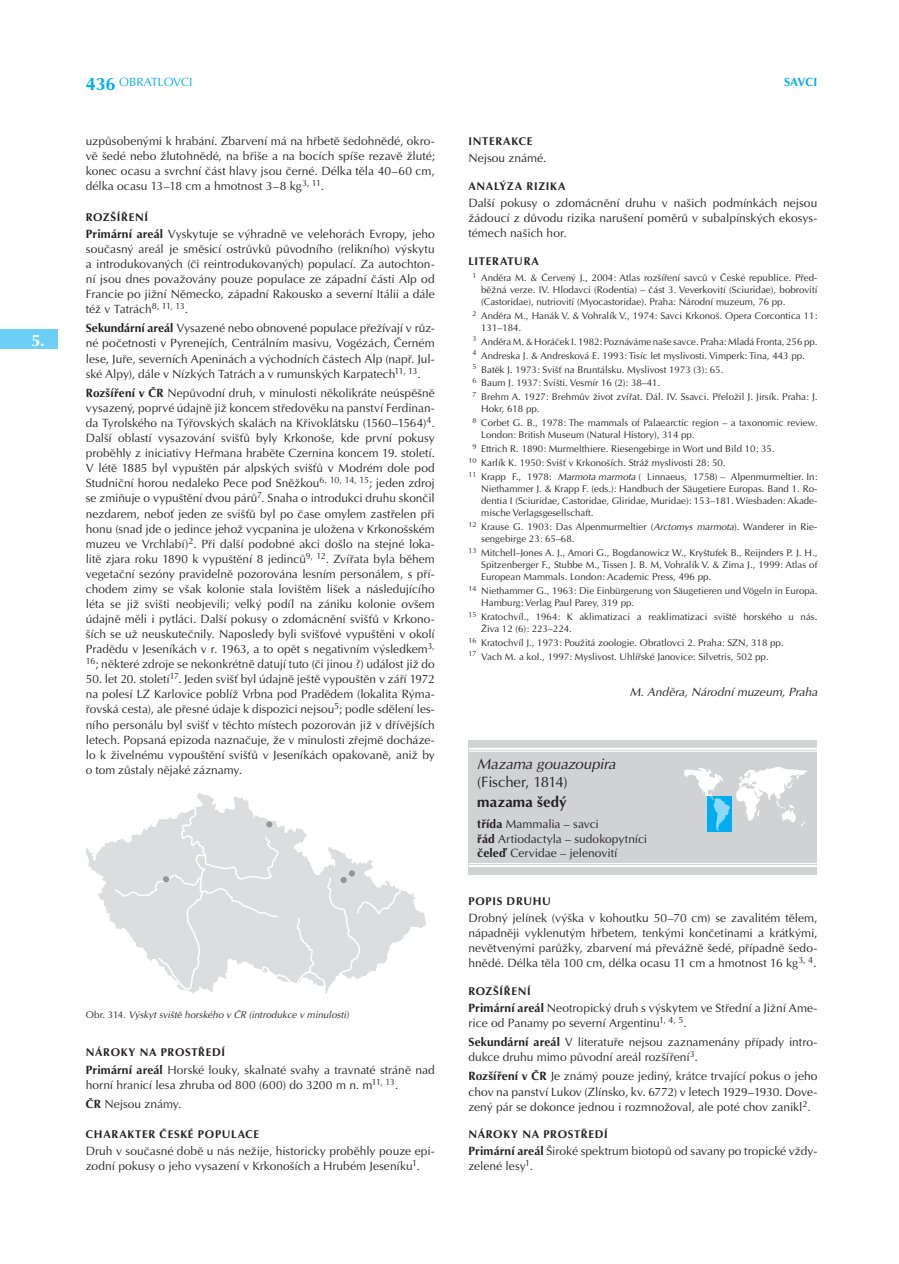
<style>
.page{position:relative;width:899px;height:1264px;background:#fff}
.page>*{position:absolute;margin:0;border:0;box-sizing:border-box;transform-origin:0 0}
.t1{font:700 16.5px "Optima CE";color:#fff}
.t2{font:italic 15px "Optima CE";letter-spacing:-.01em;color:#231f20}
.t3{font:15px "Optima CE";letter-spacing:-.02em;color:#231f20}
.t4{font:700 15px "Optima CE";letter-spacing:.005em;color:#231f20}
.t5{font:12px/15px "Optima CE";color:#231f20;text-align:justify}
.t6{font:italic 12px "Optima CE";letter-spacing:-.005em;color:#231f20}
.t7{font:12px "Optima CE";color:#00aeef}
.t8{font:700 12px "Optima CE";color:#00aeef}
.t9{font:700 11.25px "Optima CE";letter-spacing:.055em;color:#231f20}
.t10{font:9.75px/12px "Optima CE";color:#231f20}
.t11{font:italic 9.75px "Optima CE";color:#231f20}
.s1{font-weight:700;font-size:18px}
.s2{font-weight:700}
.s3{font-style:normal}
.s4{font-style:italic}
</style>
<div class="page">
<div style="left:0;top:329px;width:57px;height:19px;background:#6bcff6"></div>
<svg style="left:86px;top:793px;width:340px;height:201px"></svg>
<svg style="left:113px;top:806px;width:289px;height:184px"></svg>
<div style="left:469px;top:739px;width:348px;height:135px;background:#d1d2d4"></div>
<hr style="left:469px;top:747px;width:348px;height:2px;background:#fff">
<hr style="left:469px;top:750px;width:348px;height:1px;background:#fff">
<hr style="left:468px;top:863px;width:350px;height:1px;background:#fff">
<hr style="left:468px;top:865px;width:350px;height:1px;background:#fff">
<svg style="left:736px;top:767px;width:71px;height:59px"></svg>
<div style="left:707px;top:796px;width:24px;height:35px;background:#00aeef"></div>
<svg style="left:684px;top:768px;width:46px;height:62px"></svg>
<h1 class="t1" style="left:31px;top:333px;width:15px">5.</h1>
<p class="t7" style="left:86px;top:77px;width:108px"><span class="s1">436</span> OBRATLOVCI</p>
<p class="t8" style="left:784px;top:77px;width:35px">SAVCI</p>
<p class="t5" style="left:86px;top:134px;width:350px">uzpůsobenými k hrabání. Zbarvení má na hřbetě šedohnědé, okro&shy;vě šedé nebo žlutohnědé, na břiše a na bocích spíše rezavě žluté; konec ocasu a svrchní část hlavy jsou černé. Délka těla 40–60 cm, délka ocasu 13–18 cm a hmotnost 3–8 kg<sup>3,</sup> <sup>11</sup>.</p>
<p class="t9" style="left:86px;top:212px;width:64px">ROZŠÍŘENÍ</p>
<p class="t5" style="left:86px;top:227px;width:350px"><span class="s2">Primární areál</span> Vyskytuje se výhradně ve velehorách Evropy, jeho současný areál je směsicí ostrůvků původního (relikního) výskytu a introdukovaných (či reintrodukovaných) populací. Za autochton&shy;ní jsou dnes považovány pouze populace ze západní části Alp od Francie po jižní Německo, západní Rakousko a severní Itálii a dále též v Tatrách<sup>8,</sup> <sup>11,</sup> <sup>13</sup>.</p>
<p class="t5" style="left:86px;top:321px;width:350px"><span class="s2">Sekundární areál</span> Vysazené nebo obnovené populace přežívají v růz&shy;né početnosti v Pyrenejích, Centrálním masivu, Vogézách, Černém lese, Juře, severních Apeninách a východních částech Alp (např. Jul&shy;ské Alpy), dále v Nízkých Tatrách a v rumunských Karpatech<sup>11,</sup> <sup>13</sup>.</p>
<p class="t5" style="left:86px;top:386px;width:350px"><span class="s2">Rozšíření v ČR</span> Nepůvodní druh, v minulosti několikráte neúspěšně vysazený, poprvé údajně již koncem středověku na panství Ferdinan&shy;da Tyrolského na Týřovských skalách na Křivoklátsku (1560–1564)<sup>4</sup>.<br>Další oblastí vysazování svišťů byly Krkonoše, kde první pokusy proběhly z iniciativy Heřmana hraběte Czernina koncem 19. století.<br>V létě 1885 byl vypuštěn pár alpských svišťů v Modrém dole pod Studniční horou nedaleko Pece pod Sněžkou<sup>6,</sup> <sup>10,</sup> <sup>14,</sup> <sup>15</sup>; jeden zdroj se zmiňuje o vypuštění dvou párů<sup>7</sup>. Snaha o introdukci druhu skončil nezdarem, neboť jeden ze svišťů byl po čase omylem zastřelen při honu (snad jde o jedince jehož vycpanina je uložena v Krkonošském muzeu ve Vrchlabí)<sup>2</sup>. Při další podobné akci došlo na stejné loka&shy;litě zjara roku 1890 k vypuštění 8 jedinců<sup>9,</sup> <sup>12</sup>. Zvířata byla během vegetační sezóny pravidelně pozorována lesním personálem, s pří&shy;chodem zimy se však kolonie stala lovištěm lišek a následujícího léta se již svišti neobjevili; velký podíl na zániku kolonie ovšem údajně měli i pytláci. Další pokusy o zdomácnění svišťů v Krkono&shy;ších se už neuskutečnily. Naposledy byli svišťové vypuštěni v okolí Pradědu v Jeseníkách v r. 1963, a to opět s negativním výsledkem<sup>3, 16</sup>; některé zdroje se nekonkrétně datují tuto (či jinou ?) událost již do</p>
<p class="t5" style="left:86px;top:672px;width:350px">50. let 20. století<sup>17</sup>. Jeden svišť byl údajně ještě vypouštěn v září 1972 na polesí LZ Karlovice poblíž Vrbna pod Pradědem (lokalita Rýma&shy;řovská cesta), ale přesné údaje k dispozici nejsou<sup>5</sup>; podle sdělení les&shy;ního personálu byl svišť v těchto místech pozorován již v dřívějších letech. Popsaná epizoda naznačuje, že v minulosti zřejmě docháze&shy;lo k živelnému vypouštění svišťů v Jeseníkách opakovaně, aniž by o tom zůstaly nějaké záznamy.</p>
<p class="t11" style="left:86px;top:1010px;width:264px"><span class="s3">Obr. 314</span>. Výskyt sviště horského v ČR (introdukce v minulosti)</p>
<p class="t9" style="left:86px;top:1047px;width:141px">NÁROKY NA PROSTŘEDÍ</p>
<p class="t5" style="left:86px;top:1062px;width:350px"><span class="s2">Primární areál</span> Horské louky, skalnaté svahy a travnaté stráně nad horní hranicí lesa zhruba od 800 (600) do 3200 m n. m<sup>11,</sup> <sup>13</sup>.</p>
<p class="t5" style="left:86px;top:1097px;width:97px"><span class="s2">ČR</span> Nejsou známy.</p>
<p class="t9" style="left:86px;top:1129px;width:175px">CHARAKTER ČESKÉ POPULACE</p>
<p class="t5" style="left:86px;top:1144px;width:350px">Druh v současné době u nás nežije, historicky proběhly pouze epi&shy;zodní pokusy o jeho vysazení v Krkonoších a Hrubém Jeseníku<sup>1</sup>.</p>
<p class="t9" style="left:468px;top:136px;width:65px">INTERAKCE</p>
<p class="t5" style="left:468px;top:151px;width:79px">Nejsou známé.</p>
<p class="t9" style="left:468px;top:181px;width:99px">ANALÝZA RIZIKA</p>
<p class="t5" style="left:468px;top:196px;width:350px">Další pokusy o zdomácnění druhu v našich podmínkách nejsou žádoucí z důvodu rizika narušení poměrů v subalpínských ekosys&shy;témech našich hor.</p>
<p class="t9" style="left:468px;top:256px;width:72px">LITERATURA</p>
<p class="t10" style="left:481px;top:272px;width:338px;text-align:justify;text-indent:-9px"><sup>1</sup> Anděra M. &amp; Červený J., 2004: Atlas rozšíření savců v České republice. Před&shy;běžná verze. IV. Hlodavci (Rodentia) – část 3. Veverkovití (Sciuridae), bobrovití (Castoridae), nutriovití (Myocastoridae). Praha: Národní muzeum, 76 pp.</p>
<p class="t10" style="left:481px;top:310px;width:338px;text-indent:-9px"><sup>2</sup> Anděra M., Hanák V. &amp; Vohralík V., 1974: Savci Krkonoš. Opera Corcontica 11:<br>131–184.</p>
<p class="t10" style="left:472px;top:335px;width:346px;line-height:14px"><sup>3</sup> Anděra M. &amp; Horáček I. 1982: Poznáváme naše savce. Praha: Mladá Fronta, 256 pp.<br><sup>4</sup> Andreska J. &amp; Andresková E. 1993: Tisíc let myslivosti. Vimperk: Tina, 443 pp.<br><sup>5</sup> Batěk J. 1973: Svišť na Bruntálsku. Myslivost 1973 (3): 65.<br><sup>6</sup> Baum J. 1937: Svišti. Vesmír 16 (2): 38–41.<br><sup>7</sup> Brehm A. 1927: Brehmův život zvířat. Dál. IV. Ssavci. Přeložil J. Jirsík. Praha: J.</p>
<p class="t10" style="left:472px;top:402px;width:346px;line-height:14px;text-indent:9px">Hokr, 618 pp.<br><sup>8</sup> Corbet G. B., 1978: The mammals of Palaearctic region – a taxonomic review.</p>
<p class="t10" style="left:481px;top:429px;width:215px">London: British Museum (Natural History), 314 pp.</p>
<p class="t10" style="left:472px;top:443px;width:304px"><sup>9</sup> Ettrich R. 1890: Murmelthiere. Riesengebirge in Wort und Bild 10: 35.</p>
<p class="t10" style="left:468px;top:457px;width:259px"><sup>10</sup> Karlík K. 1950: Svišť v Krkonoších. Stráž myslivosti 28: 50.</p>
<p class="t10" style="left:468px;top:471px;width:350px"><sup>11</sup> Krapp F., 1978: <span class="s4">Marmota marmota</span> ( Linnaeus, 1758) – Alpenmurmeltier. In:</p>
<p class="t10" style="left:481px;top:483px;width:338px;text-align:justify">Niethammer J. &amp; Krapp F. (eds.): Handbuch der Säugetiere Europas. Band 1. Ro&shy;dentia I (Sciuridae, Castoridae, Gliridae, Muridae): 153–181. Wiesbaden: Akade&shy;mische Verlagsgesellschaft.</p>
<p class="t10" style="left:481px;top:521px;width:338px;text-indent:-13px"><sup>12</sup> Krause G. 1903: Das Alpenmurmeltier (<span class="s4">Arctomys marmota</span>). Wanderer in Rie&shy;sengebirge 23: 65–68.</p>
<p class="t10" style="left:481px;top:547px;width:338px;text-align:justify;text-indent:-13px"><sup>13</sup> Mitchell–Jones A. J., Amori G., Bogdanowicz W., Kryštufek B., Reijnders P. J. H., Spitzenberger F., Stubbe M., Tissen J. B. M, Vohralík V. &amp; Zima J., 1999: Atlas of European Mammals. London: Academic Press, 496 pp.</p>
<p class="t10" style="left:481px;top:585px;width:338px;text-indent:-13px"><sup>14</sup> Niethammer G., 1963: Die Einbürgerung von Säugetieren und Vögeln in Europa.<br>Hamburg: Verlag Paul Parey, 319 pp.</p>
<p class="t10" style="left:481px;top:611px;width:338px;text-indent:-13px"><sup>15</sup> Kratochvíl., 1964: K aklimatizaci a reaklimatizaci sviště horského u nás.<br>Živa 12 (6): 223–224.</p>
<p class="t10" style="left:468px;top:636px;width:317px;line-height:14px"><sup>16</sup> Kratochvíl J., 1973: Použitá zoologie. Obratlovci 2. Praha: SZN, 318 pp.<br><sup>17</sup> Vach M. a kol., 1997: Myslivost. Uhlířské Janovice: Silvetris, 502 pp.</p>
<p class="t6" style="left:629px;top:687px;width:189px">M. Anděra, Národní muzeum, Praha</p>
<p class="t2" style="left:477px;top:757px;width:140px">Mazama gouazoupira</p>
<p class="t3" style="left:477px;top:775px;width:92px">(Fischer, 1814)</p>
<p class="t4" style="left:477px;top:795px;width:91px">mazama šedý</p>
<p class="t5" style="left:477px;top:817px;width:171px;line-height:14.4px;text-align:left"><span class="s2">třída</span> Mammalia – savci<br><span class="s2">řád</span> Artiodactyla – sudokopytníci <span class="s2">čeleď</span> Cervidae – jelenovití</p>
<p class="t9" style="left:468px;top:896px;width:84px">POPIS DRUHU</p>
<p class="t5" style="left:468px;top:911px;width:350px">Drobný jelínek (výška v kohoutku 50–70 cm) se zavalitém tělem, nápadněji vyklenutým hřbetem, tenkými končetinami a krátkými, nevětvenými parůžky, zbarvení má převážně šedé, případně šedo&shy;hnědé. Délka těla 100 cm, délka ocasu 11 cm a hmotnost 16 kg<sup>3,</sup> <sup>4</sup>.</p>
<p class="t9" style="left:468px;top:986px;width:64px">ROZŠÍŘENÍ</p>
<p class="t5" style="left:468px;top:1000px;width:350px"><span class="s2">Primární areál</span> Neotropický druh s výskytem ve Střední a Jižní Ame&shy;rice od Panamy po severní Argentinu<sup>1,</sup> <sup>4,</sup> <sup>5</sup>.</p>
<p class="t5" style="left:468px;top:1035px;width:350px"><span class="s2">Sekundární areál</span> V literatuře nejsou zaznamenány případy intro&shy;dukce druhu mimo původní areál rozšíření<sup>3</sup>.</p>
<p class="t5" style="left:468px;top:1069px;width:350px"><span class="s2">Rozšíření v ČR</span> Je známý pouze jediný, krátce trvající pokus o jeho chov na panství Lukov (Zlínsko, kv. 6772) v letech 1929–1930. Dove&shy;zený pár se dokonce jednou i rozmnožoval, ale poté chov zanikl<sup>2</sup>.</p>
<p class="t9" style="left:468px;top:1129px;width:141px">NÁROKY NA PROSTŘEDÍ</p>
<p class="t5" style="left:468px;top:1144px;width:350px"><span class="s2">Primární areál</span> Široké spektrum biotopů od savany po tropické vždy&shy;zelené lesy<sup>1</sup>.</p>
</div>
